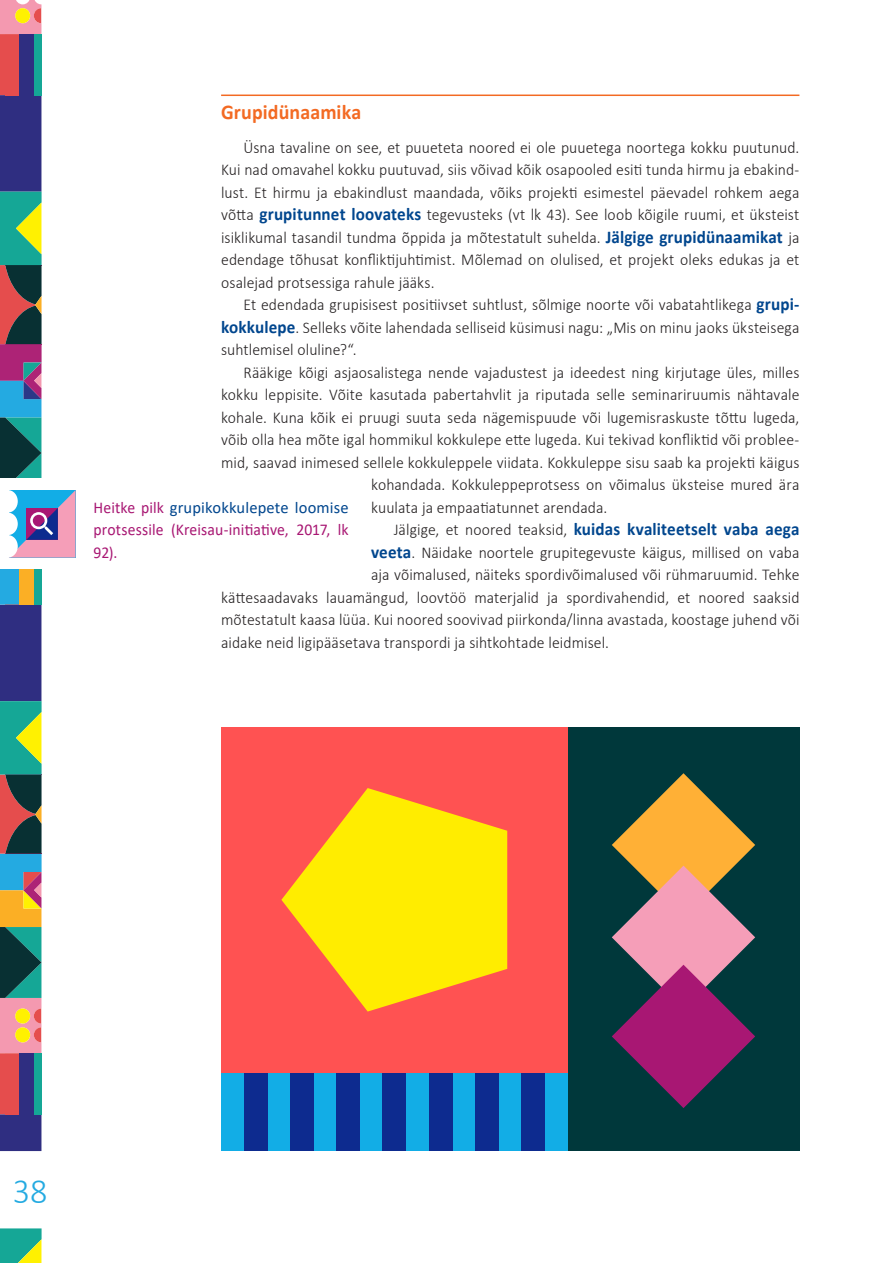
<style>
.page{position:relative;width:893px;height:1263px;background:#fff}
.page>*{position:absolute;margin:0;border:0;box-sizing:border-box;transform-origin:0 0}
.t1{font:300 36px "Calibri";color:#24aae1;scale:.95 1}
.t2{font:700 21px "Calibri";letter-spacing:.005em;color:#f36a23;scale:.95 1}
.t3{font:700 18px "Calibri";letter-spacing:.01em;color:#01468e;scale:.95 1}
.t4{font:300 16.5px/22.5px "Calibri";letter-spacing:.005em;color:#231f20;text-align:justify;scale:.95 1}
.t5{font:16.5px/22.5px "Calibri";letter-spacing:.01em;color:#a81773;text-align:justify;scale:.95 1}
.s1{font-weight:700;font-size:18px;color:#01468e}
.s2{font-weight:300;font-size:16.5px;color:#231f20}
.s3{color:#01468e}
</style>
<div class="page">
<svg style="left:0;top:1228px;width:42px;height:35px"></svg>
<hr style="left:221px;top:95px;width:578px;height:1px;background:#f36a23">
<svg style="left:0;top:0;width:76px;height:1151px"></svg>
<div style="left:221px;top:1073px;width:358px;height:77px;background:#12ade6"></div>
<div style="left:568px;top:727px;width:231px;height:423px;background:#00383b"></div>
<div style="left:221px;top:727px;width:347px;height:346px;background:#ff5252"></div>
<svg style="left:281px;top:788px;width:226px;height:223px;fill:#ffed00"></svg>
<svg style="left:612px;top:773px;width:143px;height:335px"></svg>
<div style="left:244px;top:1073px;width:23px;height:77px;background:#0d2b8f"></div>
<div style="left:290px;top:1073px;width:23px;height:77px;background:#0d2b8f"></div>
<div style="left:337px;top:1073px;width:23px;height:77px;background:#0d2b8f"></div>
<div style="left:383px;top:1073px;width:23px;height:77px;background:#0d2b8f"></div>
<div style="left:429px;top:1073px;width:23px;height:77px;background:#0d2b8f"></div>
<div style="left:475px;top:1073px;width:23px;height:77px;background:#0d2b8f"></div>
<div style="left:521px;top:1073px;width:23px;height:77px;background:#0d2b8f"></div>
<p class="t2" style="left:221px;top:97px;width:149px">Grupidünaamika</p>
<p class="t4" style="left:221px;top:136px;width:610px;text-indent:23px">Üsna tavaline on see, et puueteta noored ei ole puuetega noortega kokku puutunud.<br>Kui nad omavahel kokku puutuvad, siis võivad kõik osapooled esiti tunda hirmu ja ebakind&shy;lust. Et hirmu ja ebakindlust maandada, võiks projekti esimestel päevadel rohkem aega võtta <span class="s1">grupitunnet loovateks</span> tegevusteks (vt lk 43). See loob kõigile ruumi, et üksteist isiklikumal tasandil tundma õppida ja mõtestatult suhelda. <span class="s1">Jälgige grupidünaamikat</span> ja edendage tõhusat konfliktijuhtimist. Mõlemad on olulised, et projekt oleks edukas ja et osalejad protsessiga rahule jääks.</p>
<p class="t4" style="left:221px;top:293px;width:610px;text-indent:22px">Et edendada grupisisest positiivset suhtlust, sõlmige noorte või vabatahtlikega <span class="s1">grupi&shy;kokkulepe</span>. Selleks võite lahendada selliseid küsimusi nagu: „Mis on minu jaoks üksteisega suhtlemisel oluline?“.</p>
<p class="t4" style="left:244px;top:361px;width:587px">Rääkige kõigi asjaosalistega nende vajadustest ja ideedest ning kirjutage üles, milles</p>
<p class="t4" style="left:221px;top:383px;width:610px">kokku leppisite. Võite kasutada pabertahvlit ja riputada selle seminariruumis nähtavale</p>
<p class="t4" style="left:221px;top:406px;width:610px">kohale. Kuna kõik ei pruugi suuta seda nägemispuude või lugemisraskuste tõttu lugeda,</p>
<p class="t4" style="left:221px;top:428px;width:610px">võib olla hea mõte igal hommikul kokkulepe ette lugeda. Kui tekivad konfliktid või problee-</p>
<p class="t4" style="left:221px;top:451px;width:610px">mid, saavad inimesed sellele kokkuleppele viidata. Kokkuleppe sisu saab ka projekti käigus</p>
<p class="t4" style="left:371px;top:473px;width:452px">kohandada. Kokkuleppeprotsess on võimalus üksteise mured ära</p>
<p class="t4" style="left:371px;top:496px;width:250px">kuulata ja empaatiatunnet arendada.</p>
<p class="t3" style="left:394px;top:516px;width:429px"><span class="s2">Jälgige, et noored teaksid,</span> kuidas kvaliteetselt vaba aega</p>
<p class="t4" style="left:371px;top:541px;width:452px"><span class="s1">veeta</span>. Näidake noortele grupitegevuste käigus, millised on vaba</p>
<p class="t4" style="left:371px;top:563px;width:452px">aja võimalused, näiteks spordivõimalused või rühmaruumid. Tehke</p>
<p class="t4" style="left:221px;top:586px;width:610px">kättesaadavaks lauamängud, loovtöö materjalid ja spordivahendid, et noored saaksid</p>
<p class="t4" style="left:221px;top:608px;width:610px">mõtestatult kaasa lüüa. Kui noored soovivad piirkonda/linna avastada, koostage juhend või</p>
<p class="t4" style="left:221px;top:631px;width:410px">aidake neid ligipääsetava transpordi ja sihtkohtade leidmisel.</p>
<p class="t5" style="left:94px;top:495px;width:270px">Heitke pilk <span class="s3">grupikokkulepete loomise </span>protsessile (Kreisau-initiative, 2017, lk 92).</p>
<h1 class="t1" style="left:13px;top:1169px;width:38px">38</h1>
</div>
